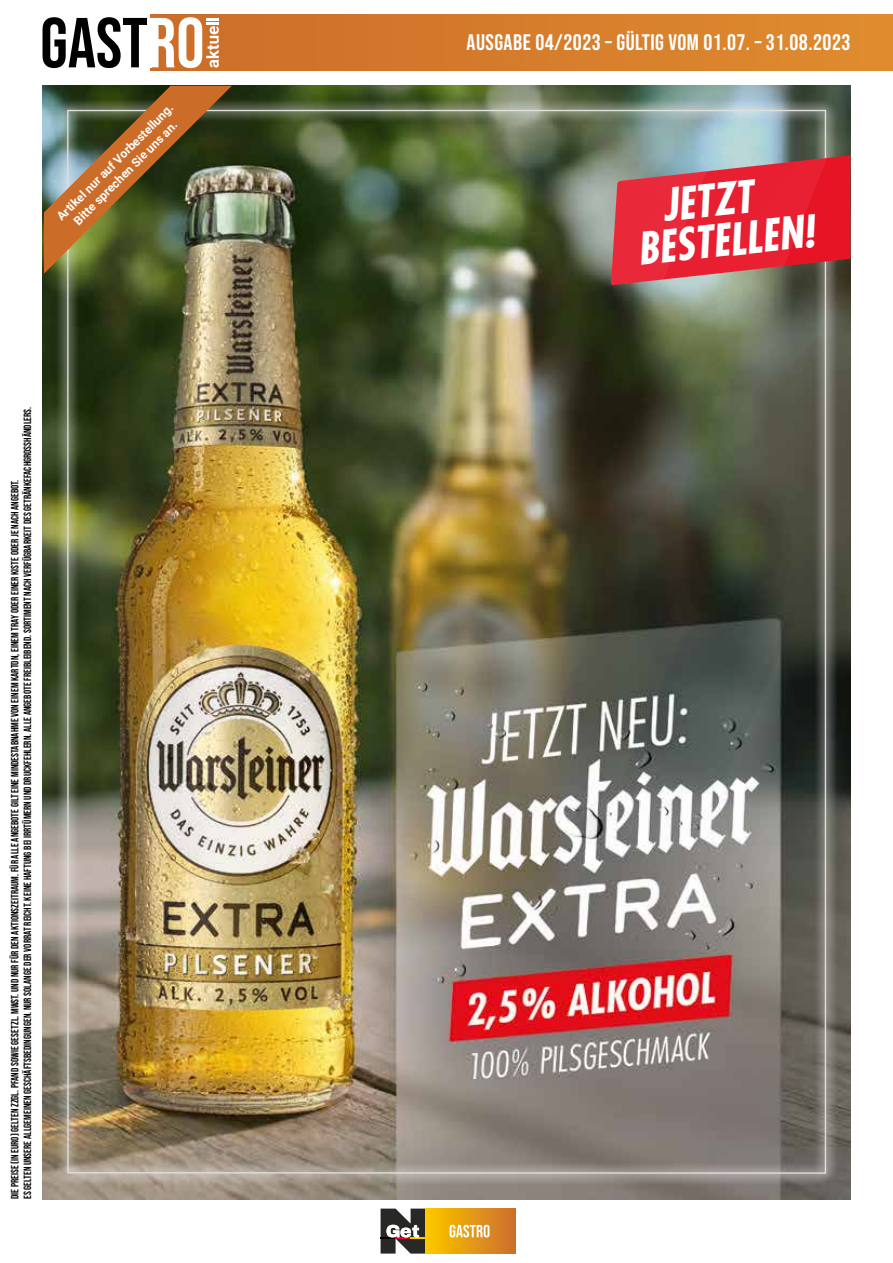
<style>
.page{position:relative;width:893px;height:1263px;background:#fff}
.page>*{position:absolute;margin:0;border:0;box-sizing:border-box;transform-origin:0 0}
.t1{font:italic 700 condensed 43.5px/41px "Futura Std";color:#fff}
.t2{font:22.5px "Bebas Neue";letter-spacing:.02em;color:#fff}
.t3{font:700 12px/15px "Roboto";color:#fff;text-align:center}
.t4{font:10.5px/12.6px "Bebas Neue";color:#000}
</style>
<div class="page">
<svg style="left:381px;top:1208px;width:45px;height:45px"></svg>
<div style="left:426px;top:1208px;width:90px;height:45px;background:linear-gradient(to right,#fec800,#cc6f2e)"></div>
<svg style="left:450px;top:1225px;width:39px;height:12px"></svg>
<img style="left:43px;top:85px;width:807px;height:1114px">
<img style="left:56px;top:98px;width:782px;height:1087px">
<svg style="left:396px;top:1158px;width:385px;height:41px;background:#928a84"></svg>
<svg style="left:611px;top:147px;width:239px;height:138px;background:#ce3f4a"></svg>
<img style="left:44px;top:86px;width:188px;height:188px">
<div style="left:151px;top:15px;width:742px;height:56px;background:linear-gradient(to right,#cb6d29,#df8b2e)"></div>
<svg style="left:43px;top:17px;width:176px;height:51px"></svg>
<hr style="left:148px;top:18px;width:4px;height:49px;background:#fff">
<p class="t3" style="left:53px;top:213px;width:161px;rotate:-45deg">Artikel nur auf Vorbestellung.<br>Bitte sprechen Sie uns an.</p>
<p class="t4" style="left:9px;top:1199px;width:794px;rotate:-90deg">DIE PREISE (IN EURO) GELTEN ZZGL. PFAND SOWIE GESETZL. MWST. UND NUR FÜR DEN AKTIONSZEITRAUM. FÜR ALLE ANGEBOTE GILT EINE MINDESTABNAHME VON EINEM KARTON, EINEM TRAY ODER EINER KISTE ODER JE NACH ANGEBOT.<br>ES GELTEN UNSERE ALLGEMEINEN GESCHÄFTSBEDINGUNGEN. NUR SOLANGE DER VORRAT REICHT. KEINE HAFTUNG BEI IRRTÜMERN UND DRUCKFEHLERN. ALLE ANGEBOTE FREIBLEIBEND. SORTIMENT NACH VERFÜGBARKEIT DES GETRÄNKEFACHGROSSHÄNDLERS.</p>
<h2 class="t2" style="left:467px;top:29px;width:385px">AUSGABE 04/2023 – GÜLTIG VOM 01.07. – 31.08.2023</h2>
<h1 class="t1" style="left:631px;top:189px;width:179px;text-indent:29px;rotate:-6deg">JETZT<br>BESTELLEN!</h1>
</div>
